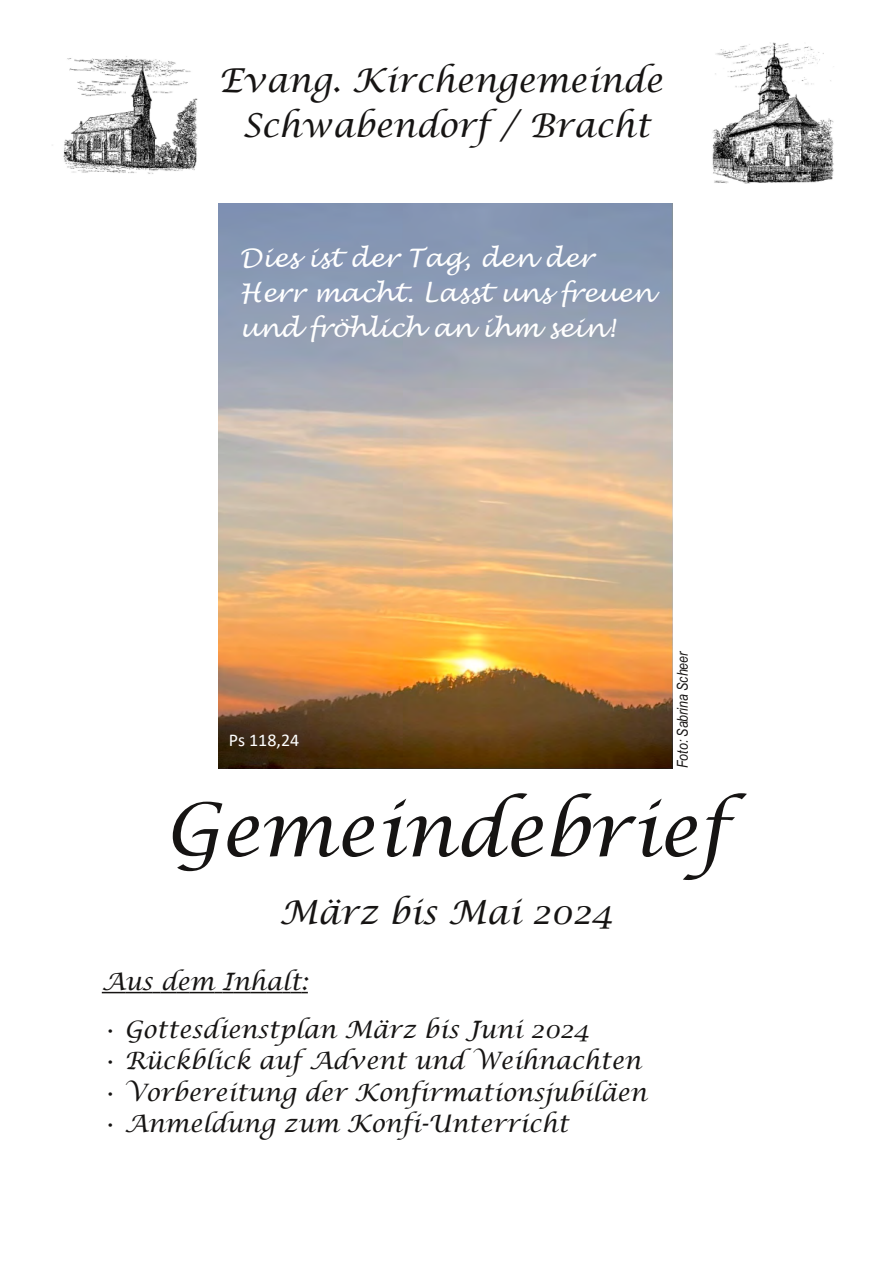
<style>
.page{position:relative;width:893px;height:1263px;background:#fff}
.page>*{position:absolute;margin:0;border:0;box-sizing:border-box;transform-origin:0 0}
.t1{font:italic 73.5px "Lucida Calligraphy";color:#161413}
.t2{font:italic 33px/44.8px "Lucida Calligraphy";color:#161413;text-align:center}
.t3{font:italic 25.5px/35.2px "Lucida Handwriting";color:#fff}
.t4{font:italic 24px "Lucida Calligraphy";color:#161413}
.t5{font:18px "Calibri";color:#fff}
.t6{font:italic 15px "Arial Narrow";color:#161413}
</style>
<div class="page">
<svg style="left:102px;top:992px;width:206px;height:1px"></svg>
<img style="left:712px;top:43px;width:122px;height:141px">
<img style="left:52px;top:56px;width:146px;height:118px">
<img style="left:219px;top:204px;width:453px;height:564px">
<h2 class="t2" style="left:219px;top:59px;width:446px">Evang. Kirchengemeinde<br>Schwabendorf / Bracht</h2>
<p class="t3" style="left:240px;top:241px;width:415px">Dies ist der Tag, den der<br>Herr macht. Lasst uns freuen und fröhlich an ihm sein!</p>
<p class="t5" style="left:229px;top:727px;width:72px">Ps 118,24</p>
<p class="t6" style="left:672px;top:768px;width:119px;rotate:-90deg">Foto: Sabrina Scheer</p>
<h1 class="t1" style="left:164px;top:786px;width:565px">Gemeindebrief</h1>
<h2 class="t2" style="left:280px;top:891px;width:335px">März bis Mai 2024</h2>
<p class="t4" style="left:102px;top:967px;width:208px">Aus dem Inhalt:</p>
<p class="t4" style="left:102px;top:1015px;width:489px">• Gottesdienstplan März bis Juni 2024</p>
<p class="t4" style="left:102px;top:1046px;width:541px">• Rückblick auf Advent und Weihnachten</p>
<p class="t4" style="left:102px;top:1078px;width:547px">• Vorbereitung der Konfirmationsjubiläen</p>
<p class="t4" style="left:102px;top:1109px;width:468px">• Anmeldung zum Konfi-Unterricht</p>
</div>
